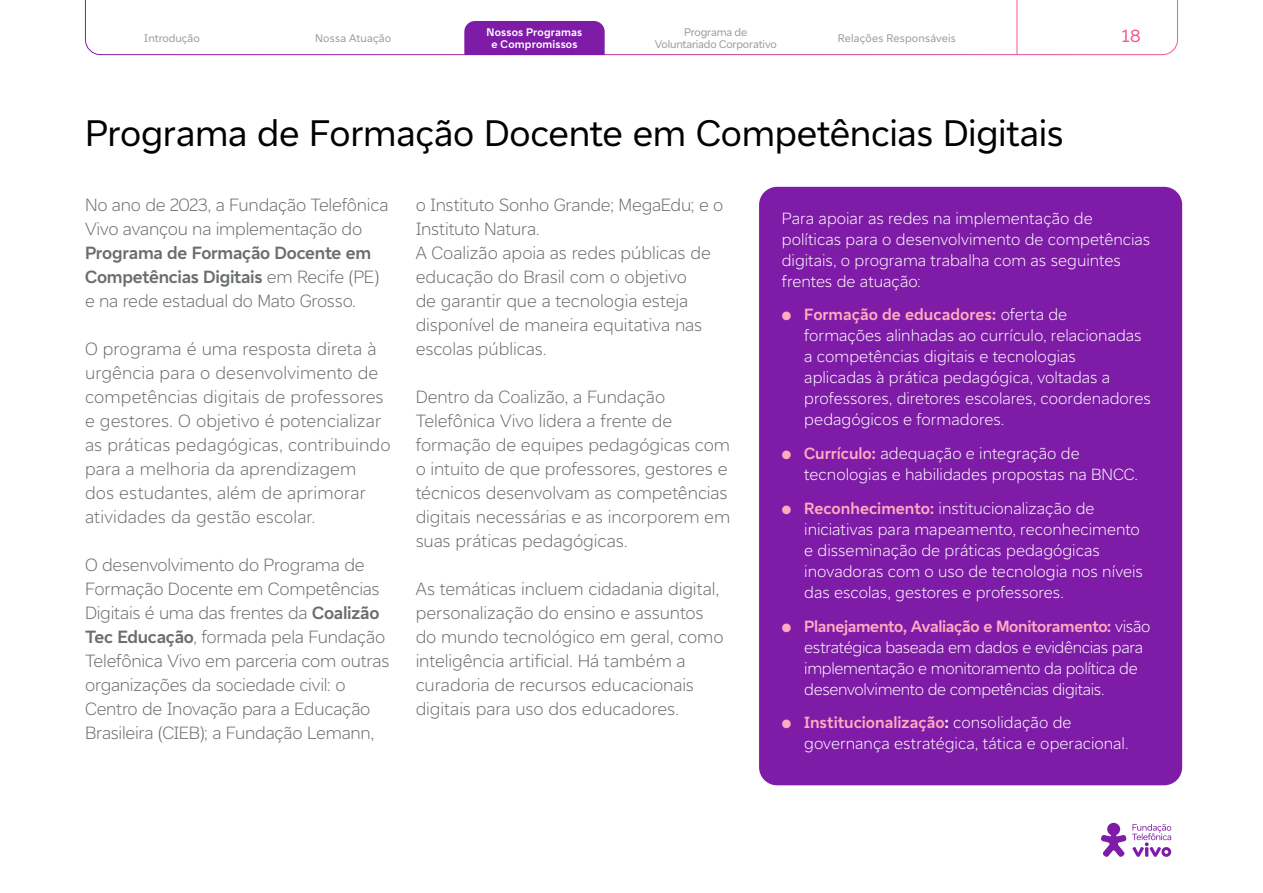
<style>
.page{position:relative;width:1263px;height:893px;background:#fff}
.page>*{position:absolute;margin:0;border:0;box-sizing:border-box;transform-origin:0 0}
._02_subtítulo_x_1_1{font:37.5px "Vivo Type";letter-spacing:-.01em;color:#000}
._04_texto_corrido{font:300 18px/24px "Vivo Type";letter-spacing:-.005em;color:#6b6e6e}
.t1{font:17.85px "Vivo Type";color:#f6578e}
._05_bullets{font:300 16.5px/21px "Vivo Type";color:#fff}
._05_bullets-2{font:300 16.5px/21px "Vivo Type";letter-spacing:-.02em;color:#fff}
.t2{font:11.25px/12px "Vivo Type";color:#979a9c;text-align:center}
.t3{font:700 11.25px/12px "Vivo Type";letter-spacing:.015em;color:#fff;text-align:center}
.s1{font-weight:700}
.s2{color:#ffabbf}
.s3{font-weight:700;color:#ffabbf}
</style>
<div class="page">
<svg style="left:1101px;top:823px;width:25px;height:34px"></svg>
<svg style="left:1132px;top:824px;width:39px;height:33px"></svg>
<div style="left:759px;top:187px;width:423px;height:598px;background:#7e1ba7;border-radius:18px"></div>
<svg style="left:85px;top:0;width:1093px;height:55px"></svg>
<hr style="left:1017px;top:0;width:1px;height:54px;background:#f6578e">
<div style="left:464px;top:21px;width:141px;height:34px;background:#7e1ba7"></div>
<p class="t2" style="left:315px;top:32px;width:78px">Nossa Atuação</p>
<p class="t2" style="left:655px;top:26px;width:123px">Programa de<br>Voluntariado Corporativo</p>
<p class="t3" style="left:487px;top:26px;width:97px">Nossos Programas e Compromissos</p>
<p class="t2" style="left:144px;top:32px;width:57px">Introdução</p>
<p class="t2" style="left:838px;top:32px;width:120px">Relações Responsáveis</p>
<p class="t1" style="left:1122px;top:24px;width:20px">18</p>
<p class="_02_subtítulo_x_1_1" style="left:85px;top:109px;width:980px">Programa de Formação Docente em Competências Digitais</p>
<p class="_04_texto_corrido" style="left:85px;top:192px;width:305px">No ano de 2023, a Fundação Telefônica Vivo avançou na implementação do <span class="s1">Programa de Formação Docente em Competências Digitais</span> em Recife (PE) e na rede estadual do Mato Grosso.</p>
<p class="_04_texto_corrido" style="left:85px;top:336px;width:307px">O programa é uma resposta direta à urgência para o desenvolvimento de competências digitais de professores e gestores. O objetivo é potencializar as práticas pedagógicas, contribuindo para a melhoria da aprendizagem<br>dos estudantes, além de aprimorar atividades da gestão escolar.</p>
<p class="_04_texto_corrido" style="left:85px;top:552px;width:306px">O desenvolvimento do Programa de Formação Docente em Competências Digitais é uma das frentes da <span class="s1">Coalizão Tec Educação</span>, formada pela Fundação Telefônica Vivo em parceria com outras organizações da sociedade civil: o Centro de Inovação para a Educação Brasileira (CIEB); a Fundação Lemann,</p>
<p class="_04_texto_corrido" style="left:416px;top:192px;width:309px">o Instituto Sonho Grande; MegaEdu; e o<br>Instituto Natura.</p>
<p class="_04_texto_corrido" style="left:416px;top:240px;width:297px">A Coalizão apoia as redes públicas de educação do Brasil com o objetivo de garantir que a tecnologia esteja disponível de maneira equitativa nas escolas públicas.</p>
<p class="_04_texto_corrido" style="left:416px;top:384px;width:316px">Dentro da Coalizão, a Fundação Telefônica Vivo lidera a frente de formação de equipes pedagógicas com o intuito de que professores, gestores e técnicos desenvolvam as competências digitais necessárias e as incorporem em suas práticas pedagógicas.</p>
<p class="_04_texto_corrido" style="left:416px;top:576px;width:309px">As temáticas incluem cidadania digital, personalização do ensino e assuntos do mundo tecnológico em geral, como inteligência artificial. Há também a curadoria de recursos educacionais digitais para uso dos educadores.</p>
<p class="_05_bullets" style="left:782px;top:207px;width:370px">Para apoiar as redes na implementação de políticas para o desenvolvimento de competências digitais, o programa trabalha com as seguintes frentes de atuação:</p>
<p class="_05_bullets" style="left:804px;top:304px;width:348px;text-indent:-23px"><span class="s2">●</span> <span class="s3">Formação de educadores:</span> oferta de<br>formações alinhadas ao currículo, relacionadas a competências digitais e tecnologias<br>aplicadas à prática pedagógica, voltadas a professores, diretores escolares, coordenadores pedagógicos e formadores.</p>
<p class="_05_bullets" style="left:804px;top:442px;width:335px;text-indent:-22px"><span class="s2">●</span> <span class="s3">Currículo:</span> adequação e integração de tecnologias e habilidades propostas na BNCC.</p>
<p class="_05_bullets" style="left:804px;top:497px;width:340px;text-indent:-22px"><span class="s2">●</span> <span class="s3">Reconhecimento:</span> institucionalização de iniciativas para mapeamento, reconhecimento e disseminação de práticas pedagógicas inovadoras com o uso de tecnologia nos níveis das escolas, gestores e professores.</p>
<p class="_05_bullets-2" style="left:804px;top:615px;width:348px;text-indent:-22px"><span class="s2">●</span> <span class="s3">Planejamento, Avaliação e Monitoramento:</span> visão estratégica baseada em dados e evidências para implementação e monitoramento da política de desenvolvimento de competências digitais.</p>
<p class="_05_bullets" style="left:804px;top:712px;width:326px;text-indent:-22px"><span class="s2">●</span> <span class="s3">Institucionalização</span><span class="s1">:</span> consolidação de governança estratégica, tática e operacional.</p>
</div>
